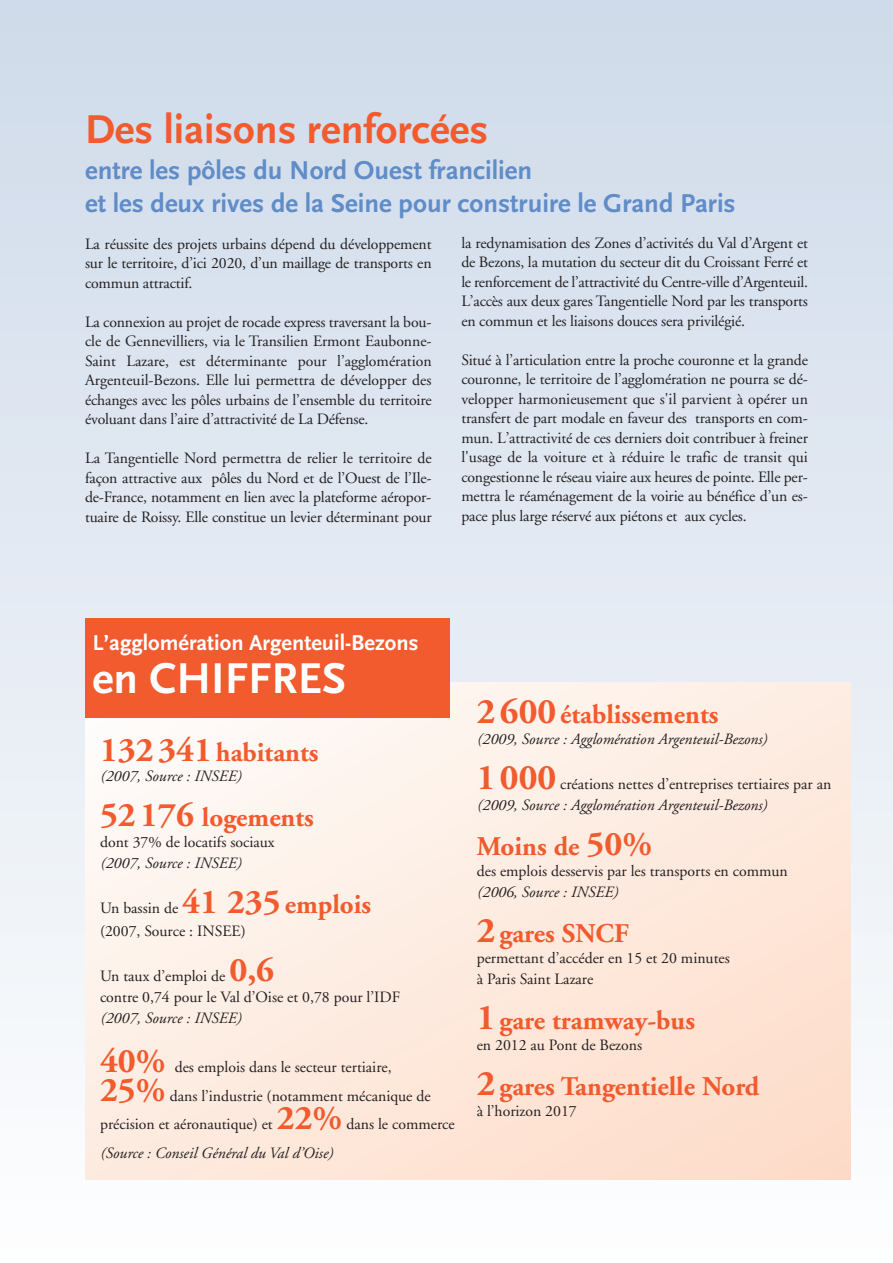
<style>
.page{position:relative;width:893px;height:1263px;background:#fff}
.page>*{position:absolute;margin:0;border:0;box-sizing:border-box;transform-origin:0 0}
.t1{font:700 45px "Scala Sans";color:#fff}
.t2{font:700 42px "Scala Sans";color:#f15b2e}
.t3{font:700 36px "Adobe Garamond";color:#f15b2e}
.t4{font:700 27px "Adobe Garamond";color:#f15b2e}
.t5{font:700 27px/32.4px "Scala Sans";color:#608cc8}
.t6{font:700 22.5px "Scala Sans";color:#fff}
.t7{font:15.75px/19.5px "Adobe Garamond";color:#231f20;text-align:justify}
.t8{font:italic 15.75px "Adobe Garamond";color:#231f20}
.s1{font-size:34.5px}
.s2{font-weight:700;font-size:34.5px;color:#f15b2e}
.s3{font-weight:700;font-size:27px;color:#f15b2e}
.s4{font-style:italic}
.s5{font-size:36px}
</style>
<div class="page">
<div style="left:0;top:0;width:893px;height:1263px;background:linear-gradient(to bottom,#cfdaea,#fefefd)"></div>
<div style="left:85px;top:682px;width:765px;height:497px;background:linear-gradient(to right,#fdf4ed,#fde4d5)"></div>
<div style="left:85px;top:619px;width:365px;height:99px;background:#f15b2e"></div>
<h2 class="t2" style="left:85px;top:104px;width:405px">Des liaisons renforcées</h2>
<h3 class="t5" style="left:85px;top:154px;width:652px">entre les pôles du Nord Ouest francilien<br>et les deux rives de la Seine pour construire le Grand Paris</h3>
<p class="t7" style="left:85px;top:236px;width:348px">La réussite des projets urbains dépend du développement sur le territoire, d’ici 2020, d’un maillage de transports en commun attractif.</p>
<p class="t7" style="left:85px;top:314px;width:348px">La connexion au projet de rocade express traversant la bou&shy;cle de Gennevilliers, via le Transilien Ermont Eaubonne-Saint Lazare, est déterminante pour l’agglomération Argenteuil-Bezons. Elle lui permettra de développer des échanges avec les pôles urbains de l’ensemble du territoire évoluant dans l’aire d’attractivité de La Défense.</p>
<p class="t7" style="left:85px;top:450px;width:348px">La Tangentielle Nord permettra de relier le territoire de façon attractive aux pôles du Nord et de l’Ouest de l’Ile&shy;de-France, notamment en lien avec la plateforme aéropor&shy;tuaire de Roissy. Elle constitue un levier déterminant pour</p>
<p class="t7" style="left:461px;top:234px;width:348px">la redynamisation des Zones d’activités du Val d’Argent et de Bezons, la mutation du secteur dit du Croissant Ferré et le renforcement de l’attractivité du Centre-ville d’Argenteuil.<br>L’accès aux deux gares Tangentielle Nord par les transports en commun et les liaisons douces sera privilégié.</p>
<p class="t7" style="left:461px;top:351px;width:348px">Situé à l’articulation entre la proche couronne et la grande couronne, le territoire de l’agglomération ne pourra se dé&shy;velopper harmonieusement que s'il parvient à opérer un transfert de part modale en faveur des transports en com&shy;mun. L’attractivité de ces derniers doit contribuer à freiner l'usage de la voiture et à réduire le trafic de transit qui congestionne le réseau viaire aux heures de pointe. Elle per&shy;mettra le réaménagement de la voirie au bénéfice d’un es&shy;pace plus large réservé aux piétons et aux cycles.</p>
<h3 class="t6" style="left:93px;top:629px;width:328px">L’agglomération Argenteuil-Bezons</h3>
<h1 class="t1" style="left:93px;top:651px;width:255px">en CHIFFRES</h1>
<h3 class="t4" style="left:100px;top:742px;width:220px"><span class="s1">132341</span> habitants</h3>
<p class="t8" style="left:100px;top:770px;width:142px">(2007, Source : INSEE)</p>
<h3 class="t4" style="left:100px;top:807px;width:215px"><span class="s1">52176</span> logements</h3>
<p class="t7" style="left:100px;top:834px;width:176px">dont 37% de locatifs sociaux</p>
<p class="t8" style="left:100px;top:857px;width:142px">(2007, Source : INSEE)</p>
<p class="t7" style="left:100px;top:898px;width:273px;line-height:22.5px">Un bassin de <span class="s2">41 235</span><span class="s3">emplois </span>(2007, Source : INSEE)</p>
<p class="t7" style="left:100px;top:966px;width:302px;line-height:21px">Un taux d’emploi de <span class="s2">0,6<br></span>contre 0,74 pour le Val d’Oise et 0,78 pour l’IDF</p>
<p class="t8" style="left:100px;top:1011px;width:142px">(2007, Source : INSEE)</p>
<p class="t7" style="left:100px;top:1054px;width:356px;line-height:28.5px;text-align:left"><span class="s2">40%</span> des emplois dans le secteur tertiaire, <span class="s2">25%</span> dans l’industrie (notamment mécanique de précision et aéronautique) et <span class="s2">22%</span> dans le commerce <span class="s4">(Source : Conseil Général du Val d’Oise)</span></p>
<h3 class="t4" style="left:477px;top:704px;width:243px"><span class="s5">2600</span>établissements</h3>
<p class="t8" style="left:477px;top:733px;width:292px">(2009, Source : Agglomération Argenteuil-Bezons)</p>
<h3 class="t3" style="left:477px;top:763px;width:81px">1000</h3>
<p class="t7" style="left:560px;top:776px;width:273px">créations nettes d’entreprises tertiaires par an</p>
<p class="t8" style="left:477px;top:799px;width:292px">(2009, Source : Agglomération Argenteuil-Bezons)</p>
<h3 class="t4" style="left:477px;top:836px;width:177px">Moins de <span class="s1">50%</span></h3>
<p class="t7" style="left:477px;top:863px;width:313px">des emplois desservis par les transports en commun</p>
<p class="t8" style="left:477px;top:886px;width:142px">(2006, Source : INSEE)</p>
<h3 class="t4" style="left:477px;top:923px;width:154px"><span class="s5">2</span>gares SNCF</h3>
<p class="t7" style="left:477px;top:949px;width:255px;line-height:21px">permettant d’accéder en 15 et 20 minutes à Paris Saint Lazare</p>
<h3 class="t4" style="left:477px;top:1010px;width:220px"><span class="s5">1</span>gare tramway-bus</h3>
<p class="t7" style="left:477px;top:1037px;width:167px">en 2012 au Pont de Bezons</p>
<h3 class="t4" style="left:477px;top:1076px;width:284px"><span class="s5">2</span>gares Tangentielle Nord</h3>
<p class="t7" style="left:477px;top:1103px;width:102px">à l’horizon 2017</p>
</div>
